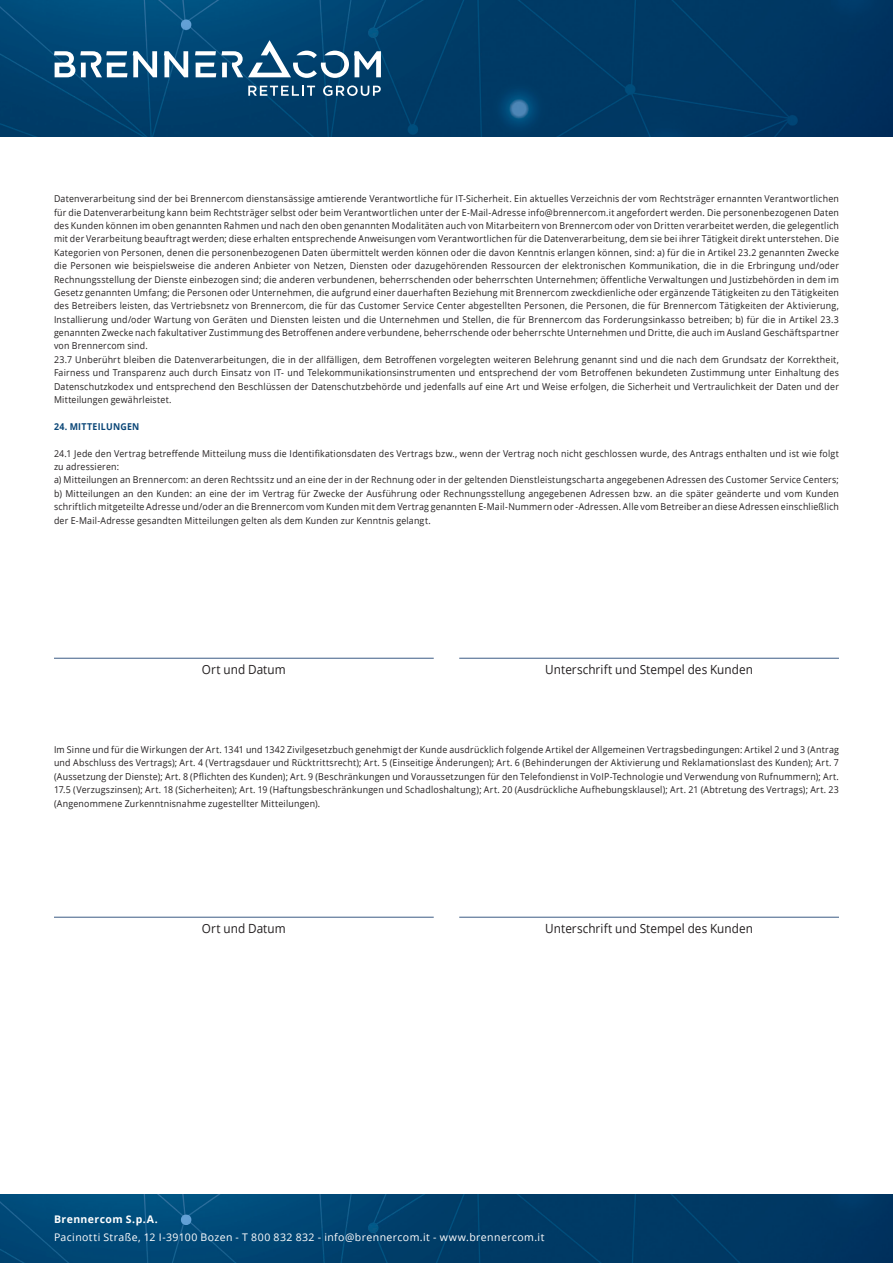
<style>
.page{position:relative;width:893px;height:1263px;background:#fff}
.page>*{position:absolute;margin:0;border:0;box-sizing:border-box;transform-origin:0 0}
.t1{font:12.6px "Open Sans";letter-spacing:.005em;color:#231f20;scale:.93 1}
.t2{font:10.5px "Open Sans";letter-spacing:.04em;color:#fff}
.t3{font:700 10.5px "Open Sans";letter-spacing:.04em;color:#fff}
.t4{font:9.45px/13.4px "Open Sans";letter-spacing:.025em;color:#231f20;text-align:justify;scale:.93 1}
.t5{font:700 9.45px "Open Sans";letter-spacing:.03em;color:#0a4677;scale:.93 1}
</style>
<div class="page">
<img style="left:0;top:0;width:893px;height:136px">
<svg style="left:248px;top:86px;width:67px;height:10px"></svg>
<svg style="left:323px;top:85px;width:58px;height:11px"></svg>
<svg style="left:54px;top:51px;width:103px;height:26px"></svg>
<svg style="left:164px;top:51px;width:24px;height:26px"></svg>
<svg style="left:195px;top:40px;width:186px;height:38px"></svg>
<img style="left:0;top:1195px;width:893px;height:68px">
<hr style="left:54px;top:658px;width:380px;height:1px;background:#3c5c85">
<hr style="left:54px;top:917px;width:380px;height:1px;background:#3c5c85">
<hr style="left:459px;top:658px;width:380px;height:1px;background:#3c5c85">
<hr style="left:459px;top:917px;width:380px;height:1px;background:#3c5c85">
<p class="t4" style="left:54px;top:192px;width:846px">Datenverarbeitung sind der bei Brennercom dienstansässige amtierende Verantwortliche für IT-Sicherheit. Ein aktuelles Verzeichnis der vom Rechtsträger ernannten Verantwortlichen für die Datenverarbeitung kann beim Rechtsträger selbst oder beim Verantwortlichen unter der E-Mail-Adresse info@brennercom.it angefordert werden. Die personenbezogenen Daten des Kunden können im oben genannten Rahmen und nach den oben genannten Modalitäten auch von Mitarbeitern von Brennercom oder von Dritten verarbeitet werden, die gelegentlich mit der Verarbeitung beauftragt werden; diese erhalten entsprechende Anweisungen vom Verantwortlichen für die Datenverarbeitung, dem sie bei ihrer Tätigkeit direkt unterstehen. Die Kategorien von Personen, denen die personenbezogenen Daten übermittelt werden können oder die davon Kenntnis erlangen können, sind: a) für die in Artikel 23.2 genannten Zwecke die Personen wie beispielsweise die anderen Anbieter von Netzen, Diensten oder dazugehörenden Ressourcen der elektronischen Kommunikation, die in die Erbringung und/oder Rechnungsstellung der Dienste einbezogen sind; die anderen verbundenen, beherrschenden oder beherrschten Unternehmen; öffentliche Verwaltungen und Justizbehörden in dem im Gesetz genannten Umfang; die Personen oder Unternehmen, die aufgrund einer dauerhaften Beziehung mit Brennercom zweckdienliche oder ergänzende Tätigkeiten zu den Tätigkeiten des Betreibers leisten, das Vertriebsnetz von Brennercom, die für das Customer Service Center abgestellten Personen, die Personen, die für Brennercom Tätigkeiten der Aktivierung, Installierung und/oder Wartung von Geräten und Diensten leisten und die Unternehmen und Stellen, die für Brennercom das Forderungsinkasso betreiben; b) für die in Artikel 23.3 genannten Zwecke nach fakultativer Zustimmung des Betroffenen andere verbundene, beherrschende oder beherrschte Unternehmen und Dritte, die auch im Ausland Geschäftspartner von Brennercom sind.</p>
<p class="t4" style="left:54px;top:352px;width:845px">23.7 Unberührt bleiben die Datenverarbeitungen, die in der allfälligen, dem Betroffenen vorgelegten weiteren Belehrung genannt sind und die nach dem Grundsatz der Korrektheit, Fairness und Transparenz auch durch Einsatz von IT- und Telekommunikationsinstrumenten und entsprechend der vom Betroffenen bekundeten Zustimmung unter Einhaltung des Datenschutzkodex und entsprechend den Beschlüssen der Datenschutzbehörde und jedenfalls auf eine Art und Weise erfolgen, die Sicherheit und Vertraulichkeit der Daten und der Mitteilungen gewährleistet.</p>
<p class="t5" style="left:54px;top:420px;width:93px">24. MITTEILUNGEN</p>
<p class="t4" style="left:54px;top:446px;width:846px">24.1 Jede den Vertrag betreffende Mitteilung muss die Identifikationsdaten des Vertrags bzw., wenn der Vertrag noch nicht geschlossen wurde, des Antrags enthalten und ist wie folgt zu adressieren:</p>
<p class="t4" style="left:54px;top:473px;width:845px">a) Mitteilungen an Brennercom: an deren Rechtssitz und an eine der in der Rechnung oder in der geltenden Dienstleistungscharta angegebenen Adressen des Customer Service Centers;</p>
<p class="t4" style="left:54px;top:486px;width:846px">b) Mitteilungen an den Kunden: an eine der im Vertrag für Zwecke der Ausführung oder Rechnungsstellung angegebenen Adressen bzw. an die später geänderte und vom Kunden schriftlich mitgeteilte Adresse und/oder an die Brennercom vom Kunden mit dem Vertrag genannten E-Mail-Nummern oder -Adressen. Alle vom Betreiber an diese Adressen einschließlich der E-Mail-Adresse gesandten Mitteilungen gelten als dem Kunden zur Kenntnis gelangt.</p>
<p class="t1" style="left:202px;top:661px;width:92px">Ort und Datum</p>
<p class="t1" style="left:545px;top:661px;width:225px">Unterschrift und Stempel des Kunden</p>
<p class="t4" style="left:54px;top:742px;width:846px">Im Sinne und für die Wirkungen der Art. 1341 und 1342 Zivilgesetzbuch genehmigt der Kunde ausdrücklich folgende Artikel der Allgemeinen Vertragsbedingungen: Artikel 2 und 3 (Antrag und Abschluss des Vertrags); Art. 4 (Vertragsdauer und Rücktrittsrecht); Art. 5 (Einseitige Änderungen); Art. 6 (Behinderungen der Aktivierung und Reklamationslast des Kunden); Art. 7 (Aussetzung der Dienste); Art. 8 (Pflichten des Kunden); Art. 9 (Beschränkungen und Voraussetzungen für den Telefondienst in VoIP-Technologie und Verwendung von Rufnummern); Art.<br>17.5 (Verzugszinsen); Art. 18 (Sicherheiten); Art. 19 (Haftungsbeschränkungen und Schadloshaltung); Art. 20 (Ausdrückliche Aufhebungsklausel); Art. 21 (Abtretung des Vertrags); Art. 23 (Angenommene Zurkenntnisnahme zugestellter Mitteilungen).</p>
<p class="t1" style="left:202px;top:920px;width:92px">Ort und Datum</p>
<p class="t1" style="left:545px;top:920px;width:225px">Unterschrift und Stempel des Kunden</p>
<p class="t3" style="left:54px;top:1211px;width:105px">Brennercom S.p.A.</p>
<p class="t2" style="left:54px;top:1230px;width:492px">Pacinotti Straße, 12 I-39100 Bozen - T 800 832 832 - info@brennercom.it - www.brennercom.it</p>
</div>
